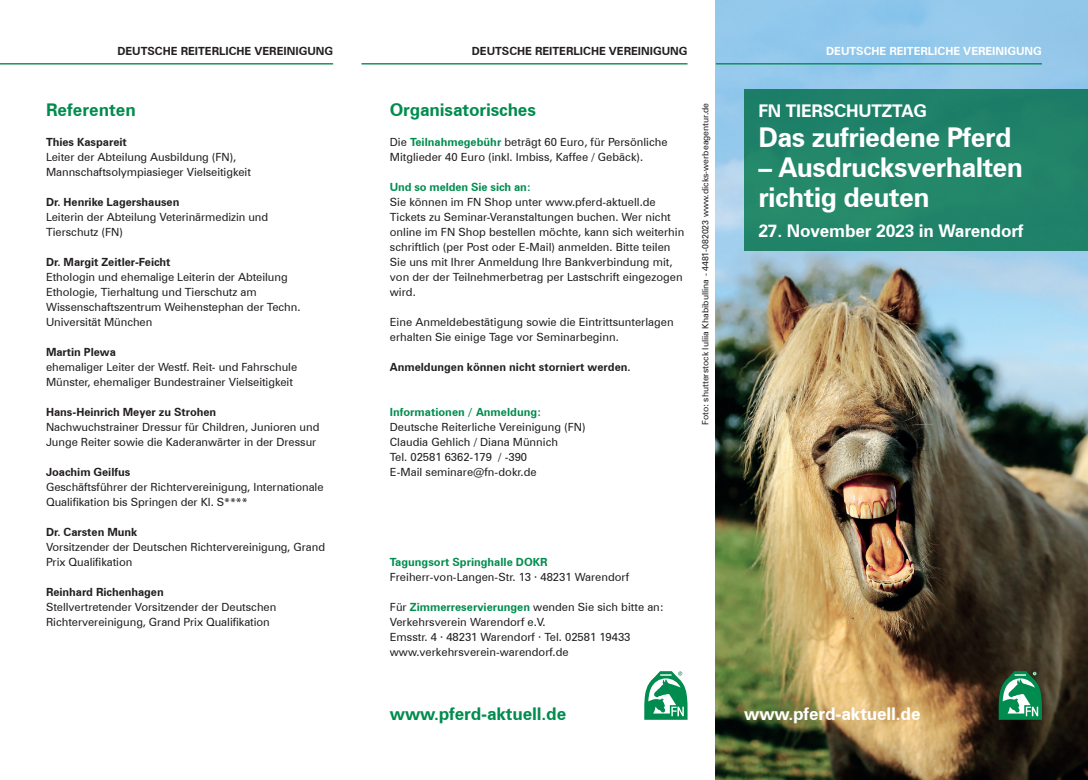
<style>
.page{position:relative;width:1088px;height:780px;background:#fff}
.page>*{position:absolute;margin:0;border:0;box-sizing:border-box;transform-origin:0 0}
.t1{font:700 27.25px/30px "Zurich BT";letter-spacing:-.02em;color:#fff}
.t2{font:700 17.5px "Zurich BT";letter-spacing:-.01em;color:#fff}
.t3{font:700 17.5px "Zurich BT";letter-spacing:-.01em;color:#008c4e}
.t4{font:11.25px/15px "Zurich BT";letter-spacing:-.005em;color:#231f20}
.t5{font:700 11.25px "Zurich BT";letter-spacing:-.005em;color:#231f20}
.Fließtext{font:700 11.25px "Zurich BT";color:#008c4e}
.t6{font:700 11.25px "Zurich BT";color:#fff}
.t7{font:8.75px "Zurich BT";color:#231f20}
.s1{font-weight:700;color:#008c4e}
</style>
<div class="page">
<img style="left:716px;top:0;width:372px;height:780px">
<svg style="left:999px;top:671px;width:43px;height:48px"></svg>
<div style="left:744px;top:89px;width:344px;height:162px;background:#208369"></div>
<hr style="left:716px;top:63px;width:326px;height:1px;background:#008c4e">
<hr style="left:361px;top:63px;width:326px;height:1px;background:#008c4e">
<hr style="left:0;top:63px;width:333px;height:1px;background:#008c4e">
<svg style="left:644px;top:671px;width:43px;height:48px"></svg>
<p class="t5" style="left:117px;top:44px;width:217px">DEUTSCHE REITERLICHE VEREINIGUNG</p>
<p class="t5" style="left:472px;top:44px;width:217px">DEUTSCHE REITERLICHE VEREINIGUNG</p>
<p class="t3" style="left:46px;top:99px;width:91px">Referenten</p>
<p class="t5" style="left:46px;top:135px;width:82px">Thies Kaspareit</p>
<p class="t4" style="left:46px;top:149px;width:206px">Leiter der Abteilung Ausbildung (FN),<br>Mannschaftsolympiasieger Vielseitigkeit</p>
<p class="t5" style="left:46px;top:195px;width:135px">Dr. Henrike Lagershausen</p>
<p class="t4" style="left:46px;top:209px;width:224px">Leiterin der Abteilung Veterinärmedizin und<br>Tierschutz (FN)</p>
<p class="t5" style="left:46px;top:255px;width:126px">Dr. Margit Zeitler-Feicht</p>
<p class="t4" style="left:46px;top:269px;width:256px">Ethologin und ehemalige Leiterin der Abteilung Ethologie, Tierhaltung und Tierschutz am Wissenschaftszentrum Weihenstephan der Techn.<br>Universität München</p>
<p class="t5" style="left:46px;top:345px;width:71px">Martin Plewa</p>
<p class="t4" style="left:46px;top:359px;width:253px">ehemaliger Leiter der Westf. Reit- und Fahrschule<br>Münster, ehemaliger Bundestrainer Vielseitigkeit</p>
<p class="t5" style="left:46px;top:405px;width:172px">Hans-Heinrich Meyer zu Strohen</p>
<p class="t4" style="left:46px;top:419px;width:275px">Nachwuchstrainer Dressur für Children, Junioren und<br>Junge Reiter sowie die Kaderanwärter in der Dressur</p>
<p class="t5" style="left:46px;top:465px;width:86px">Joachim Geilfus</p>
<p class="t4" style="left:46px;top:479px;width:279px">Geschäftsführer der Richtervereinigung, Internationale<br>Qualifikation bis Springen der Kl. S****</p>
<p class="t5" style="left:46px;top:525px;width:93px">Dr. Carsten Munk</p>
<p class="t4" style="left:46px;top:539px;width:280px">Vorsitzender der Deutschen Richtervereinigung, Grand<br>Prix Qualifikation</p>
<p class="t5" style="left:46px;top:585px;width:119px">Reinhard Richenhagen</p>
<p class="t4" style="left:46px;top:599px;width:232px">Stellvertretender Vorsitzender der Deutschen<br>Richtervereinigung, Grand Prix Qualifikation</p>
<p class="t3" style="left:390px;top:99px;width:148px">Organisatorisches</p>
<p class="t4" style="left:390px;top:134px;width:279px">Die <span class="s1">Teilnahmegebühr</span> beträgt 60 Euro, für Persönliche</p>
<p class="t4" style="left:390px;top:149px;width:255px">Mitglieder 40 Euro (inkl. Imbiss, Kaffee / Gebäck).</p>
<p class="Fließtext" style="left:390px;top:180px;width:143px">Und so melden Sie sich an:</p>
<p class="t4" style="left:390px;top:194px;width:296px">Sie können im FN Shop unter www.pferd-aktuell.de Tickets zu Seminar-Veranstaltungen buchen. Wer nicht online im FN Shop bestellen möchte, kann sich weiterhin schriftlich (per Post oder E-Mail) anmelden. Bitte teilen Sie uns mit Ihrer Anmeldung Ihre Bankverbindung mit, von der der Teilnehmerbetrag per Lastschrift eingezogen wird.</p>
<p class="t4" style="left:390px;top:314px;width:285px">Eine Anmeldebestätigung sowie die Eintrittsunterlagen erhalten Sie einige Tage vor Seminarbeginn.</p>
<p class="t5" style="left:390px;top:360px;width:242px">Anmeldungen können nicht storniert werden.</p>
<p class="Fließtext" style="left:390px;top:405px;width:153px">Informationen / Anmeldung:</p>
<p class="t4" style="left:390px;top:419px;width:197px">Deutsche Reiterliche Vereinigung (FN)</p>
<p class="t4" style="left:390px;top:434px;width:170px">Claudia Gehlich / Diana Münnich</p>
<p class="t4" style="left:390px;top:449px;width:139px">Tel. 02581 6362-179 / -390</p>
<p class="t4" style="left:390px;top:464px;width:148px">E-Mail seminare@fn-dokr.de</p>
<p class="t7" style="left:700px;top:425px;width:323px;rotate:-90deg">Foto: shutterstock Iuliia Khabibullina - 4481-082023 www.dicks-werbeagentur.de</p>
<p class="Fließtext" style="left:390px;top:555px;width:159px">Tagungsort Springhalle DOKR</p>
<p class="t4" style="left:390px;top:569px;width:241px">Freiherr-von-Langen-Str. 13 · 48231 Warendorf</p>
<p class="t4" style="left:390px;top:599px;width:276px">Für <span class="s1">Zimmerreservierungen</span> wenden Sie sich bitte an:</p>
<p class="t4" style="left:390px;top:614px;width:157px">Verkehrsverein Warendorf e.V.</p>
<p class="t4" style="left:390px;top:629px;width:242px">Emsstr. 4 · 48231 Warendorf · Tel. 02581 19433</p>
<p class="t4" style="left:390px;top:644px;width:180px">www.verkehrsverein-warendorf.de</p>
<p class="t3" style="left:390px;top:702px;width:178px">www.pferd-aktuell.de</p>
<p class="t6" style="left:826px;top:44px;width:217px">DEUTSCHE REITERLICHE VEREINIGUNG</p>
<p class="t2" style="left:758px;top:100px;width:170px">FN TIERSCHUTZTAG</p>
<p class="t1" style="left:758px;top:122px;width:255px">Das zufriedene Pferd</p>
<p class="t1" style="left:758px;top:152px;width:266px">– Ausdrucksverhalten richtig deuten</p>
<p class="t2" style="left:758px;top:220px;width:267px">27. November 2023 in Warendorf</p>
<p class="t2" style="left:744px;top:702px;width:178px">www.pferd-aktuell.de</p>
</div>
